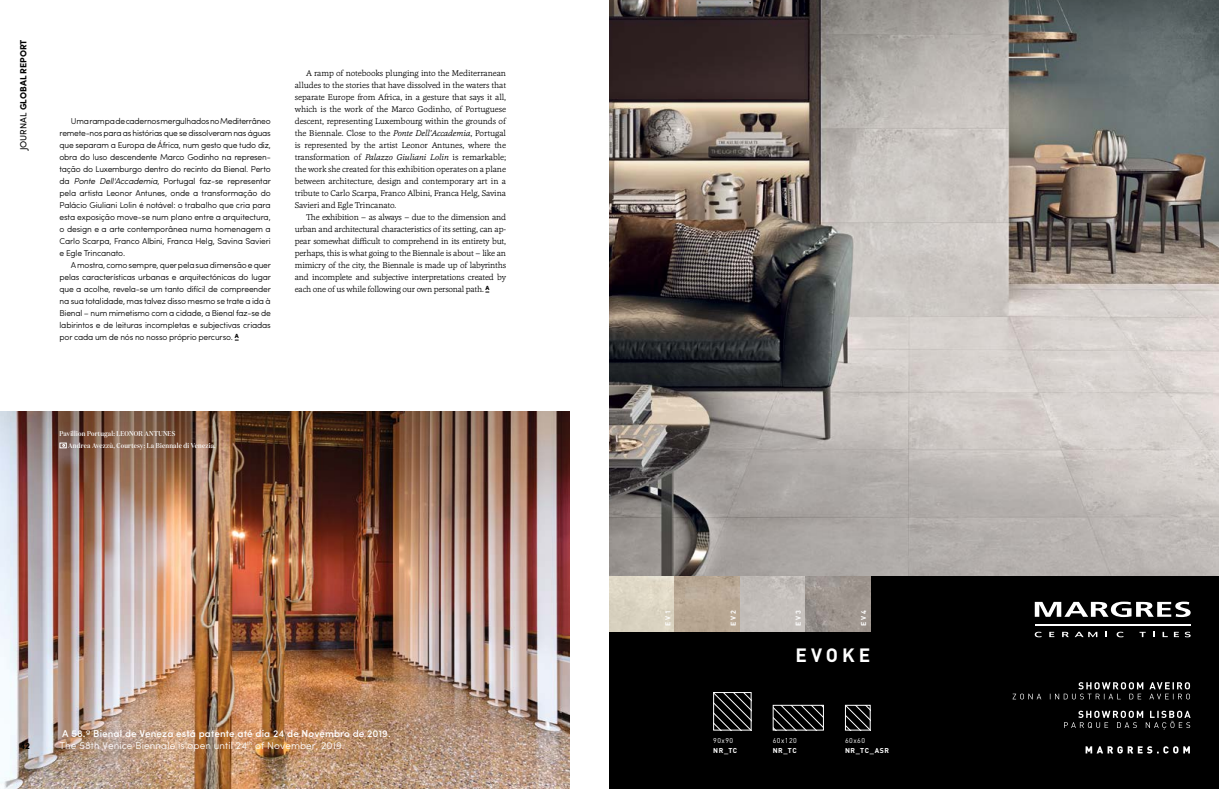
<style>
.page{position:relative;width:1219px;height:789px;background:#fff}
.page>*{position:absolute;margin:0;border:0;box-sizing:border-box;transform-origin:0 0}
.t1{font:700 19px "DIN";letter-spacing:.21em;color:#fff}
.t2{font:500 10px/12px "Sofia Pro";letter-spacing:.01em;color:#fff}
.t3{font:700 9px "Sofia Pro";color:#000}
.t4{font:300 8.5px/12px "Cassia";letter-spacing:-.025em;color:#000;text-align:justify}
.t5{font:300 8.5px/12px "Sofia Pro";letter-spacing:-.02em;color:#000;text-align:justify}
.t6{font:500 7px/12px "Domaine Disp Nar";letter-spacing:.03em;color:#fff}
.t7{font:700 7px "DIN";letter-spacing:.175em;color:#fff}
.t8{font:7px "DIN";letter-spacing:.07em;color:#fff}
.s1{font-weight:400}
.s2{font-style:italic}
.s3{font-weight:300}
</style>
<div class="page">
<img style="left:609px;top:0;width:610px;height:575px">
<div style="left:609px;top:575px;width:610px;height:213px;background:#000"></div>
<hr style="left:1035px;top:624px;width:156px;height:1px;background:#fff">
<svg style="left:1035px;top:601px;width:156px;height:15px"></svg>
<svg style="left:1062px;top:631px;width:7px;height:5px"></svg>
<svg style="left:1035px;top:631px;width:7px;height:6px"></svg>
<svg style="left:1049px;top:631px;width:5px;height:5px"></svg>
<svg style="left:1075px;top:631px;width:22px;height:5px"></svg>
<svg style="left:1117px;top:631px;width:6px;height:6px"></svg>
<svg style="left:1139px;top:631px;width:7px;height:5px"></svg>
<svg style="left:1162px;top:631px;width:3px;height:5px"></svg>
<svg style="left:1174px;top:631px;width:5px;height:5px"></svg>
<svg style="left:1185px;top:631px;width:6px;height:6px"></svg>
<svg style="left:1085px;top:746px;width:105px;height:7px"></svg>
<svg style="left:1064px;top:710px;width:127px;height:19px"></svg>
<svg style="left:1013px;top:682px;width:177px;height:17px"></svg>
<img style="left:609px;top:575px;width:66px;height:56px">
<div style="left:740px;top:575px;width:65px;height:56px;background:#c3beba"></div>
<div style="left:675px;top:575px;width:65px;height:56px;background:#b9a894"></div>
<svg style="left:805px;top:575px;width:65px;height:56px;background:#9c948e"></svg>
<svg style="left:775px;top:706px;width:47px;height:22px"></svg>
<div style="left:773px;top:704px;width:51px;height:26px;border:1px solid #fff"></div>
<svg style="left:715px;top:693px;width:34px;height:35px"></svg>
<div style="left:713px;top:691px;width:38px;height:39px;border:1px solid #fff"></div>
<svg style="left:847px;top:706px;width:22px;height:22px"></svg>
<div style="left:845px;top:704px;width:26px;height:26px;border:1px solid #fff"></div>
<img style="left:0;top:411px;width:570px;height:377px">
<div style="left:60px;top:442px;width:7px;height:6px;border:1px solid #fff"></div>
<p class="t3" style="left:17px;top:150px;width:112px;rotate:-90deg"><span class="s1">JOURNAL</span> GLOBAL REPORT</p>
<p class="t5" style="left:60px;top:114px;width:213px;text-indent:11px">Uma rampa de cadernos mergulhados no Mediterrâneo remete-nos para as histórias que se dissolveram nas águas que separam a Europa de África, num gesto que tudo diz, obra do luso descendente Marco Godinho na represen&shy;tação do Luxemburgo dentro do recinto da Bienal. Perto da <span class="s2">Ponte Dell'Accademia</span>, Portugal faz-se representar pela artista Leonor Antunes, onde a transformação do Palácio Giuliani Lolin é notável: o trabalho que cria para esta exposição move-se num plano entre a arquitectura, o design e a arte contemporânea numa homenagem a Carlo Scarpa, Franco Albini, Franca Helg, Savina Savieri e Egle Trincanato.</p>
<p class="t5" style="left:60px;top:258px;width:213px;text-indent:11px">A mostra, como sempre, quer pela sua dimensão e quer pelas características urbanas e arquitectónicas do lugar que a acolhe, revela-se um tanto difícil de compreender na sua totalidade, mas talvez disso mesmo se trate a ida à Bienal – num mimetismo com a cidade, a Bienal faz-se de labirintos e de leituras incompletas e subjectivas criadas por cada um de nós no nosso próprio percurso. <sup>A</sup></p>
<p class="t4" style="left:295px;top:67px;width:213px;text-indent:11px">A ramp of notebooks plunging into the Mediterranean alludes to the stories that have dissolved in the waters that separate Europe from Africa, in a gesture that says it all, which is the work of the Marco Godinho, of Portuguese descent, representing Luxembourg within the grounds of the Biennale. Close to the <span class="s2">Ponte Dell’Accademia</span>, Portugal is represented by the artist Leonor Antunes, where the transformation of <span class="s2">Palazzo Giuliani Lolin</span> is remarkable; the work she created for this exhibition operates on a plane between architecture, design and contemporary art in a tribute to Carlo Scarpa, Franco Albini, Franca Helg, Savina Savieri and Egle Trincanato.</p>
<p class="t4" style="left:295px;top:211px;width:213px;text-indent:11px">The exhibition – as always – due to the dimension and urban and architectural characteristics of its setting, can ap&shy;pear somewhat difficult to comprehend in its entirety but, perhaps, this is what going to the Biennale is about – like an mimicry of the city, the Biennale is made up of labyrinths and incomplete and subjective interpretations created by each one of us while following our own personal path. <sup>A</sup></p>
<p class="t6" style="left:60px;top:427px;width:63px">Pavillion Portugal: Leonor</p>
<p class="t6" style="left:68px;top:427px;width:149px;text-indent:76px">Antunes<br>Andrea Avezzù, Courtesy: La Biennale di Venezia.</p>
<p class="t3" style="left:20px;top:738px;width:12px">42</p>
<p class="t2" style="left:60px;top:725px;width:333px">A 58.ª Bienal de Veneza está patente até dia 24 de Novembro de 2019.<br><span class="s3">The 58th Venice Biennale is open until 24</span><sup>th</sup> <span class="s3">of N ovember, 2019.</span></p>
<p class="t7" style="left:663px;top:625px;width:17px;rotate:-90deg">EV1</p>
<p class="t7" style="left:729px;top:625px;width:17px;rotate:-90deg">EV2</p>
<p class="t7" style="left:794px;top:625px;width:17px;rotate:-90deg">EV3</p>
<p class="t7" style="left:859px;top:625px;width:17px;rotate:-90deg">EV4</p>
<h1 class="t1" style="left:796px;top:642px;width:76px">EVOKE</h1>
<p class="t8" style="left:713px;top:735px;width:21px">90x90</p>
<p class="t8" style="left:773px;top:735px;width:26px">60x120</p>
<p class="t8" style="left:845px;top:735px;width:21px">60x60</p>
<p class="t7" style="left:713px;top:745px;width:26px">NR_TC</p>
<p class="t7" style="left:773px;top:745px;width:26px">NR_TC</p>
<p class="t7" style="left:845px;top:745px;width:46px">NR_TC_ASR</p>
</div>
